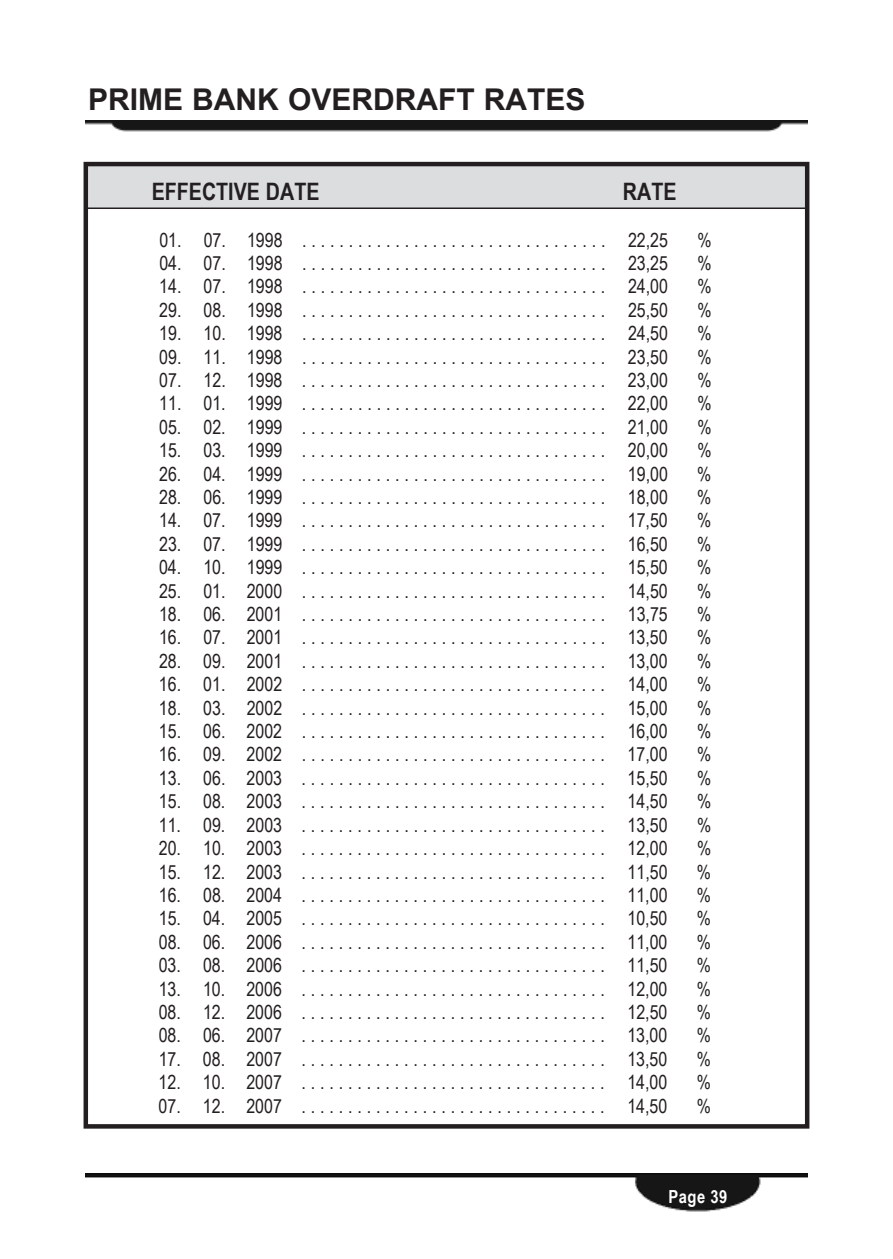
<style>
.page{position:relative;width:893px;height:1259px;background:#fff}
.page>*{position:absolute;margin:0;border:0;box-sizing:border-box;transform-origin:0 0}
.t1{font:700 30px "Arial";color:#231f20}
.t2{font:700 24px "Arial Narrow";color:#231f20}
.t3{font:19.5px "Arial Narrow";color:#231f20}
.t4{font:700 18px "Arial Narrow";color:#fff}
</style>
<div class="page">
<div style="left:86px;top:164px;width:721px;height:44px;background:#dcdddf"></div>
<div style="left:85px;top:164px;width:723px;height:45px;border:2px solid #231f20"></div>
<div style="left:84px;top:162px;width:725px;height:966px;border:4px solid #231f20"></div>
<img style="left:85px;top:1174px;width:723px;height:38px">
<img style="left:85px;top:120px;width:723px;height:12px">
<h1 class="t1" style="left:88px;top:82px;width:499px">PRIME BANK OVERDRAFT RATES</h1>
<p class="t2" style="left:152px;top:177px;width:13px">EFFE</p>
<p class="t2" style="left:202px;top:177px;width:109px">CTIVE DATERA</p>
<p class="t2" style="left:651px;top:177px;width:24px">TE</p>
<p class="t3" style="left:159px;top:228px;width:510px">01. 07. 1998 . . . . . . . . . . . . . . . . . . . . . . . . . . . . . . . . . 22,25</p>
<p class="t3" style="left:697px;top:228px;width:16px">%</p>
<p class="t3" style="left:159px;top:252px;width:510px">04. 07. 1998 . . . . . . . . . . . . . . . . . . . . . . . . . . . . . . . . . 23,25</p>
<p class="t3" style="left:697px;top:252px;width:16px">%</p>
<p class="t3" style="left:159px;top:275px;width:510px">14. 07. 1998 . . . . . . . . . . . . . . . . . . . . . . . . . . . . . . . . . 24,00</p>
<p class="t3" style="left:697px;top:275px;width:16px">%</p>
<p class="t3" style="left:159px;top:299px;width:510px">29. 08. 1998 . . . . . . . . . . . . . . . . . . . . . . . . . . . . . . . . . 25,50</p>
<p class="t3" style="left:697px;top:299px;width:16px">%</p>
<p class="t3" style="left:159px;top:322px;width:510px">19. 10. 1998 . . . . . . . . . . . . . . . . . . . . . . . . . . . . . . . . . 24,50</p>
<p class="t3" style="left:697px;top:322px;width:16px">%</p>
<p class="t3" style="left:159px;top:345px;width:510px">09. 11. 1998 . . . . . . . . . . . . . . . . . . . . . . . . . . . . . . . . . 23,50</p>
<p class="t3" style="left:697px;top:345px;width:16px">%</p>
<p class="t3" style="left:159px;top:369px;width:510px">07. 12. 1998 . . . . . . . . . . . . . . . . . . . . . . . . . . . . . . . . . 23,00</p>
<p class="t3" style="left:697px;top:369px;width:16px">%</p>
<p class="t3" style="left:159px;top:392px;width:510px">11. 01. 1999 . . . . . . . . . . . . . . . . . . . . . . . . . . . . . . . . . 22,00</p>
<p class="t3" style="left:697px;top:392px;width:16px">%</p>
<p class="t3" style="left:159px;top:416px;width:510px">05. 02. 1999 . . . . . . . . . . . . . . . . . . . . . . . . . . . . . . . . . 21,00</p>
<p class="t3" style="left:697px;top:416px;width:16px">%</p>
<p class="t3" style="left:159px;top:439px;width:510px">15. 03. 1999 . . . . . . . . . . . . . . . . . . . . . . . . . . . . . . . . . 20,00</p>
<p class="t3" style="left:697px;top:439px;width:16px">%</p>
<p class="t3" style="left:159px;top:462px;width:510px">26. 04. 1999 . . . . . . . . . . . . . . . . . . . . . . . . . . . . . . . . . 19,00</p>
<p class="t3" style="left:697px;top:462px;width:16px">%</p>
<p class="t3" style="left:159px;top:486px;width:510px">28. 06. 1999 . . . . . . . . . . . . . . . . . . . . . . . . . . . . . . . . . 18,00</p>
<p class="t3" style="left:697px;top:486px;width:16px">%</p>
<p class="t3" style="left:159px;top:509px;width:510px">14. 07. 1999 . . . . . . . . . . . . . . . . . . . . . . . . . . . . . . . . . 17,50</p>
<p class="t3" style="left:697px;top:509px;width:16px">%</p>
<p class="t3" style="left:159px;top:533px;width:510px">23. 07. 1999 . . . . . . . . . . . . . . . . . . . . . . . . . . . . . . . . . 16,50</p>
<p class="t3" style="left:697px;top:533px;width:16px">%</p>
<p class="t3" style="left:159px;top:556px;width:510px">04. 10. 1999 . . . . . . . . . . . . . . . . . . . . . . . . . . . . . . . . . 15,50</p>
<p class="t3" style="left:697px;top:556px;width:16px">%</p>
<p class="t3" style="left:159px;top:579px;width:510px">25. 01. 2000 . . . . . . . . . . . . . . . . . . . . . . . . . . . . . . . . . 14,50</p>
<p class="t3" style="left:697px;top:579px;width:16px">%</p>
<p class="t3" style="left:159px;top:603px;width:510px">18. 06. 2001 . . . . . . . . . . . . . . . . . . . . . . . . . . . . . . . . . 13,75</p>
<p class="t3" style="left:697px;top:603px;width:16px">%</p>
<p class="t3" style="left:159px;top:626px;width:510px">16. 07. 2001 . . . . . . . . . . . . . . . . . . . . . . . . . . . . . . . . . 13,50</p>
<p class="t3" style="left:697px;top:626px;width:16px">%</p>
<p class="t3" style="left:159px;top:650px;width:510px">28. 09. 2001 . . . . . . . . . . . . . . . . . . . . . . . . . . . . . . . . . 13,00</p>
<p class="t3" style="left:697px;top:650px;width:16px">%</p>
<p class="t3" style="left:159px;top:673px;width:510px">16. 01. 2002 . . . . . . . . . . . . . . . . . . . . . . . . . . . . . . . . . 14,00</p>
<p class="t3" style="left:697px;top:673px;width:16px">%</p>
<p class="t3" style="left:159px;top:696px;width:510px">18. 03. 2002 . . . . . . . . . . . . . . . . . . . . . . . . . . . . . . . . . 15,00</p>
<p class="t3" style="left:697px;top:696px;width:16px">%</p>
<p class="t3" style="left:159px;top:720px;width:510px">15. 06. 2002 . . . . . . . . . . . . . . . . . . . . . . . . . . . . . . . . . 16,00</p>
<p class="t3" style="left:697px;top:720px;width:16px">%</p>
<p class="t3" style="left:159px;top:743px;width:510px">16. 09. 2002 . . . . . . . . . . . . . . . . . . . . . . . . . . . . . . . . . 17,00</p>
<p class="t3" style="left:697px;top:743px;width:16px">%</p>
<p class="t3" style="left:159px;top:767px;width:510px">13. 06. 2003 . . . . . . . . . . . . . . . . . . . . . . . . . . . . . . . . . 15,50</p>
<p class="t3" style="left:697px;top:767px;width:16px">%</p>
<p class="t3" style="left:159px;top:790px;width:510px">15. 08. 2003 . . . . . . . . . . . . . . . . . . . . . . . . . . . . . . . . . 14,50</p>
<p class="t3" style="left:697px;top:790px;width:16px">%</p>
<p class="t3" style="left:159px;top:813px;width:510px">11. 09. 2003 . . . . . . . . . . . . . . . . . . . . . . . . . . . . . . . . . 13,50</p>
<p class="t3" style="left:697px;top:813px;width:16px">%</p>
<p class="t3" style="left:159px;top:837px;width:510px">20. 10. 2003 . . . . . . . . . . . . . . . . . . . . . . . . . . . . . . . . . 12,00</p>
<p class="t3" style="left:697px;top:837px;width:16px">%</p>
<p class="t3" style="left:159px;top:860px;width:510px">15. 12. 2003 . . . . . . . . . . . . . . . . . . . . . . . . . . . . . . . . . 11,50</p>
<p class="t3" style="left:697px;top:860px;width:16px">%</p>
<p class="t3" style="left:159px;top:884px;width:510px">16. 08. 2004 . . . . . . . . . . . . . . . . . . . . . . . . . . . . . . . . . 11,00</p>
<p class="t3" style="left:697px;top:884px;width:16px">%</p>
<p class="t3" style="left:159px;top:907px;width:510px">15. 04. 2005 . . . . . . . . . . . . . . . . . . . . . . . . . . . . . . . . . 10,50</p>
<p class="t3" style="left:697px;top:907px;width:16px">%</p>
<p class="t3" style="left:159px;top:930px;width:510px">08. 06. 2006 . . . . . . . . . . . . . . . . . . . . . . . . . . . . . . . . . 11,00</p>
<p class="t3" style="left:697px;top:930px;width:16px">%</p>
<p class="t3" style="left:159px;top:954px;width:510px">03. 08. 2006 . . . . . . . . . . . . . . . . . . . . . . . . . . . . . . . . . 11,50</p>
<p class="t3" style="left:697px;top:954px;width:16px">%</p>
<p class="t3" style="left:159px;top:977px;width:510px">13. 10. 2006 . . . . . . . . . . . . . . . . . . . . . . . . . . . . . . . . . 12,00</p>
<p class="t3" style="left:697px;top:977px;width:16px">%</p>
<p class="t3" style="left:159px;top:1001px;width:510px">08. 12. 2006 . . . . . . . . . . . . . . . . . . . . . . . . . . . . . . . . . 12,50</p>
<p class="t3" style="left:697px;top:1001px;width:16px">%</p>
<p class="t3" style="left:159px;top:1024px;width:510px">08. 06. 2007 . . . . . . . . . . . . . . . . . . . . . . . . . . . . . . . . . 13,00</p>
<p class="t3" style="left:697px;top:1024px;width:16px">%</p>
<p class="t3" style="left:159px;top:1047px;width:510px">17. 08. 2007 . . . . . . . . . . . . . . . . . . . . . . . . . . . . . . . . . 13,50</p>
<p class="t3" style="left:697px;top:1047px;width:16px">%</p>
<p class="t3" style="left:159px;top:1071px;width:510px">12. 10. 2007 . . . . . . . . . . . . . . . . . . . . . . . . . . . . . . . . . 14,00</p>
<p class="t3" style="left:697px;top:1071px;width:16px">%</p>
<p class="t3" style="left:159px;top:1094px;width:510px">07. 12. 2007 . . . . . . . . . . . . . . . . . . . . . . . . . . . . . . . . . 14,50</p>
<p class="t3" style="left:697px;top:1094px;width:16px">%</p>
<p class="t4" style="left:669px;top:1185px;width:60px">Page 39</p>
</div>
